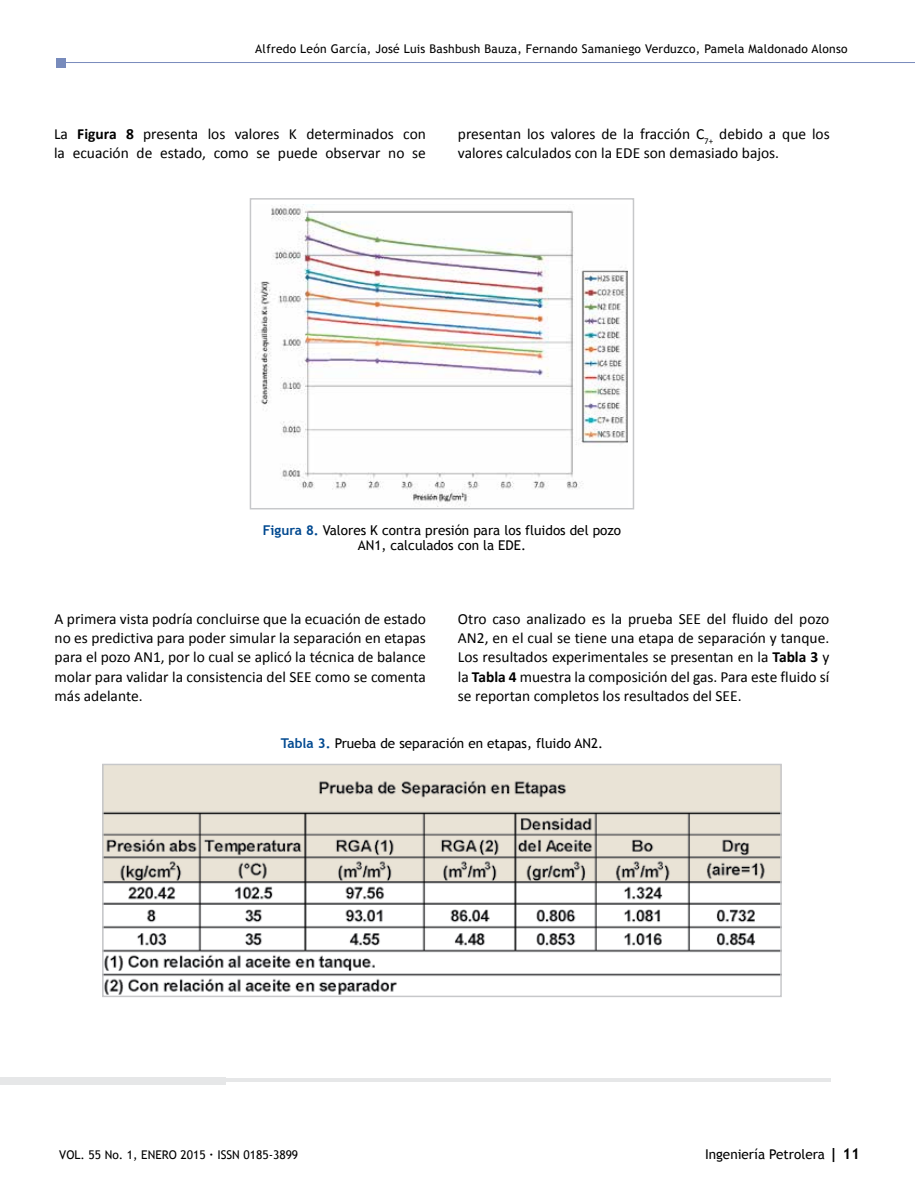
<style>
.page{position:relative;width:915px;height:1191px;background:#fff}
.page>*{position:absolute;margin:0;border:0;box-sizing:border-box;transform-origin:0 0}
.t1{font:15.45px/19.2px "Calibri";color:#000}
.t2{font:13.5px/15px "Trebuchet MS";color:#000;text-align:center}
.t3{font:12px "Trebuchet MS";letter-spacing:.02em;color:#000}
.t4{font:12px "Trebuchet MS";color:#000}
.s1{font-weight:700}
.s2{font-weight:700;color:#004990}
.s3{font-weight:700;font-size:15px}
</style>
<div class="page">
<hr style="left:61px;top:62px;width:853px;height:1px;background:#788bbc">
<div style="left:56px;top:58px;width:10px;height:9px;background:#788bbc"></div>
<img style="left:254px;top:204px;width:373px;height:301px">
<div style="left:249px;top:198px;width:385px;height:311px;border:2px solid #c7c8ca"></div>
<img style="left:105px;top:766px;width:673px;height:228px">
<div style="left:102px;top:763px;width:679px;height:234px;border:2px solid #c7c8ca"></div>
<div style="left:0;top:1076px;width:225px;height:8px;background:#e6e7e8"></div>
<hr style="left:0;top:1078px;width:830px;height:4px;background:#e6e7e8">
<p class="t3" style="left:255px;top:42px;width:593px">Alfredo León García, José Luis Bashbush Bauza, Fernando Samaniego Verduzco, Pamela Maldonado Alonso</p>
<p class="t1" style="left:54px;top:125px;width:373px;line-height:18.6px">La <span class="s1">Figura 8</span> presenta los valores K determinados con la ecuación de estado, como se puede observar no se</p>
<p class="t1" style="left:458px;top:125px;width:373px;line-height:18.6px">presentan los valores de la fracción C<sub>7+</sub> debido a que los valores calculados con la EDE son demasiado bajos.</p>
<p class="t2" style="left:262px;top:523px;width:360px"><span class="s2">Figura 8.</span> Valores K contra presión para los fluidos del pozo<br>AN1, calculados con la EDE.</p>
<p class="t1" style="left:55px;top:609px;width:373px;text-align:justify">A primera vista podría concluirse que la ecuación de estado no es predictiva para poder simular la separación en etapas para el pozo AN1, por lo cual se aplicó la técnica de balance molar para validar la consistencia del SEE como se comenta más adelante.</p>
<p class="t1" style="left:458px;top:609px;width:373px;text-align:justify">Otro caso analizado es la prueba SEE del fluido del pozo AN2, en el cual se tiene una etapa de separación y tanque.<br>Los resultados experimentales se presentan en la <span class="s1">Tabla 3</span> y la <span class="s1">Tabla 4</span> muestra la composición del gas. Para este fluido sí se reportan completos los resultados del SEE.</p>
<p class="t2" style="left:281px;top:736px;width:324px"><span class="s2">Tabla 3.</span> Prueba de separación en etapas, fluido AN2.</p>
<p class="t4" style="left:59px;top:1147px;width:240px">VOL. 55 No. 1, ENERO 2015 <span class="s1">·</span> ISSN 0185-3899</p>
<p class="t2" style="left:704px;top:1146px;width:156px">Ingeniería Petrolera <span class="s3">| 11</span></p>
</div>
